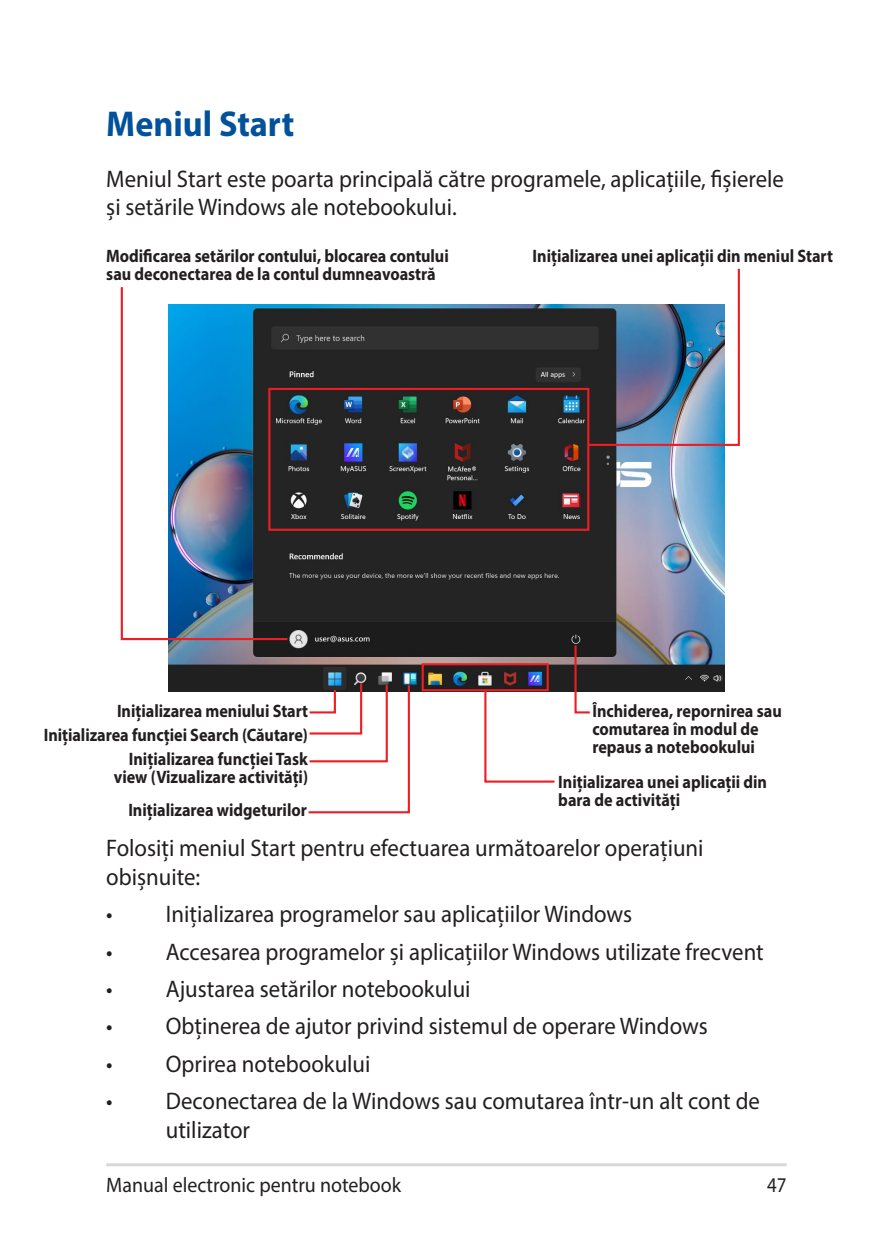
<style>
.page{position:relative;width:893px;height:1259px;background:#fff}
.page>*{position:absolute;margin:0;border:0;box-sizing:border-box;transform-origin:0 0}
.t1{font:700 36px "Myriad Pro";color:#01529a;scale:.95 1}
.t2{font:24px/28.8px "Myriad Pro";color:#231f20;scale:.95 1}
.t3{font:21px "Myriad Pro";color:#231f20;scale:.95 1}
.t4{font:21px "Myriad Pro";color:#231f20;scale:.9 1}
.t5{font:700 18px/18px "Myriad Pro";color:#231f20;scale:.9 1}
</style>
<div class="page">
<hr style="left:106px;top:1163px;width:681px;height:3px;background:#d8d8d8">
<img style="left:168px;top:304px;width:557px;height:387px">
<img style="left:586px;top:268px;width:154px;height:179px">
<div style="left:268px;top:388px;width:321px;height:143px;border:2px solid #ee1d23"></div>
<div style="left:422px;top:663px;width:127px;height:28px;border:2px solid #ee1d23"></div>
<svg style="left:306px;top:681px;width:105px;height:133px"></svg>
<svg style="left:120px;top:287px;width:170px;height:354px"></svg>
<svg style="left:573px;top:643px;width:19px;height:71px"></svg>
<svg style="left:483px;top:688px;width:74px;height:95px"></svg>
<h1 class="t1" style="left:106px;top:101px;width:199px">Meniul Start</h1>
<p class="t2" style="left:106px;top:164px;width:715px">Meniul Start este poarta principală către programele, aplicațiile, fișierele și setările Windows ale notebookului.</p>
<p class="t5" style="left:106px;top:247px;width:382px">Modificarea setărilor contului, blocarea contului sau deconectarea de la contul dumneavoastră</p>
<p class="t5" style="left:533px;top:247px;width:335px">Inițializarea unei aplicații din meniul Start</p>
<p class="t5" style="left:117px;top:702px;width:214px">Inițializarea meniului Start</p>
<p class="t5" style="left:114px;top:749px;width:217px;text-align:right">Inițializarea funcției Task view (Vizualizare activități)</p>
<p class="t5" style="left:44px;top:725px;width:295px">Inițializarea funcției Search (Căutare)</p>
<p class="t5" style="left:128px;top:800px;width:200px">Inițializarea widgeturilor</p>
<p class="t5" style="left:592px;top:702px;width:212px">Închiderea, repornirea sau comutarea în modul de repaus a notebookului</p>
<p class="t5" style="left:558px;top:772px;width:234px">Inițializarea unei aplicații din bara de activități</p>
<p class="t2" style="left:106px;top:833px;width:630px">Folosiți meniul Start pentru efectuarea următoarelor operațiuni obișnuite:</p>
<p class="t2" style="left:106px;top:899px;width:555px">• Inițializarea programelor sau aplicațiilor Windows</p>
<p class="t2" style="left:106px;top:937px;width:694px">• Accesarea programelor și aplicațiilor Windows utilizate frecvent</p>
<p class="t2" style="left:106px;top:974px;width:385px">• Ajustarea setărilor notebookului</p>
<p class="t2" style="left:106px;top:1011px;width:635px">• Obținerea de ajutor privind sistemul de operare Windows</p>
<p class="t2" style="left:106px;top:1048px;width:280px">• Oprirea notebookului</p>
<p class="t2" style="left:166px;top:1086px;width:627px;text-indent:-60px">• Deconectarea de la Windows sau comutarea într-un alt cont de utilizator</p>
<p class="t3" style="left:106px;top:1171px;width:312px">Manual electronic pentru notebook</p>
<p class="t4" style="left:767px;top:1171px;width:23px">47</p>
</div>
